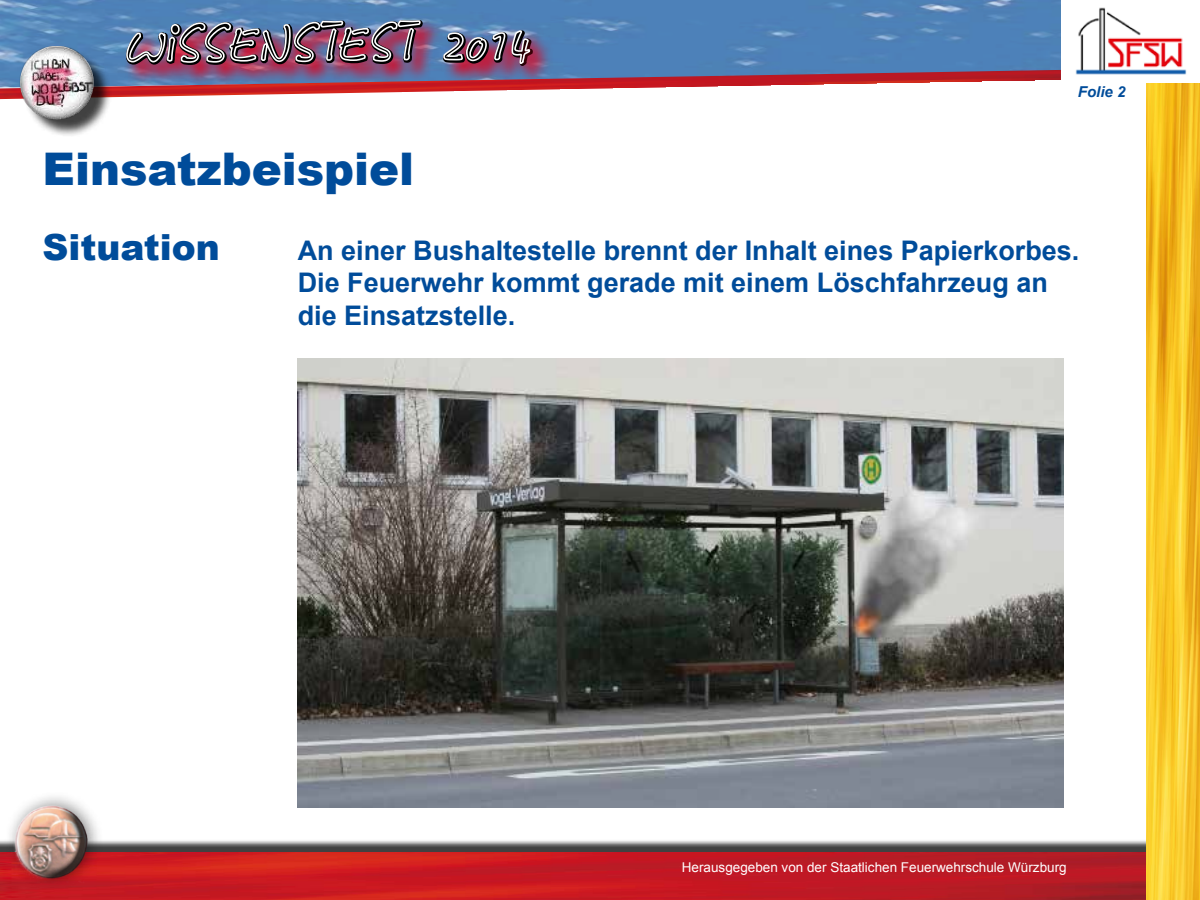
<style>
.page{position:relative;width:1200px;height:900px;background:#fff}
.page>*{position:absolute;margin:0;border:0;box-sizing:border-box;transform-origin:0 0}
.t1{font:900 45px "Arial";color:#004c9a}
.t2{font:900 36px "Arial";color:#004c9a}
.t3{font:700 27px/32.4px "Arial";color:#004c9a}
.t4{font:italic 700 15px "Arial";color:#004c9a}
.t5{font:13.5px "Arial";color:#fff}
</style>
<div class="page">
<div style="left:0;top:839px;width:1200px;height:61px;background:#000;opacity:.75"></div>
<img style="left:0;top:853px;width:1147px;height:47px">
<img style="left:0;top:0;width:1061px;height:67px">
<img style="left:1147px;top:99px;width:53px;height:801px">
<img style="left:0;top:67px;width:1200px;height:32px">
<div style="left:4px;top:791px;width:101px;height:100px;background:#000;opacity:.44"></div>
<div style="left:8px;top:800px;width:63px;height:84px;background:#fff;opacity:.75"></div>
<div style="left:13px;top:800px;width:82px;height:87px;background:#000;opacity:.75"></div>
<div style="left:23px;top:49px;width:89px;height:89px;background:#000;opacity:.75"></div>
<img style="left:20px;top:47px;width:74px;height:73px">
<div style="left:1061px;top:0;width:139px;height:83px;background:#fff"></div>
<img style="left:1075px;top:7px;width:112px;height:68px">
<div style="left:507px;top:26px;width:48px;height:62px;background:#e2001a;opacity:.75"></div>
<svg style="left:125px;top:0;width:381px;height:99px;background:#847497"></svg>
<div style="left:513px;top:33px;width:36px;height:50px;background:#e2001a;opacity:.75"></div>
<img style="left:128px;top:22px;width:408px;height:47px">
<img style="left:298px;top:359px;width:765px;height:448px">
<p class="t4" style="left:1078px;top:82px;width:49px">Folie 2</p>
<h1 class="t1" style="left:43px;top:137px;width:373px">Einsatzbeispiel</h1>
<h2 class="t2" style="left:43px;top:221px;width:179px">Situation</h2>
<p class="t3" style="left:298px;top:235px;width:783px">An einer Bushaltestelle brennt der Inhalt eines Papierkorbes.<br>Die Feuerwehr kommt gerade mit einem Löschfahrzeug an die Einsatzstelle.</p>
<p class="t5" style="left:682px;top:859px;width:386px">Herausgegeben von der Staatlichen Feuerwehrschule Würzburg</p>
</div>
